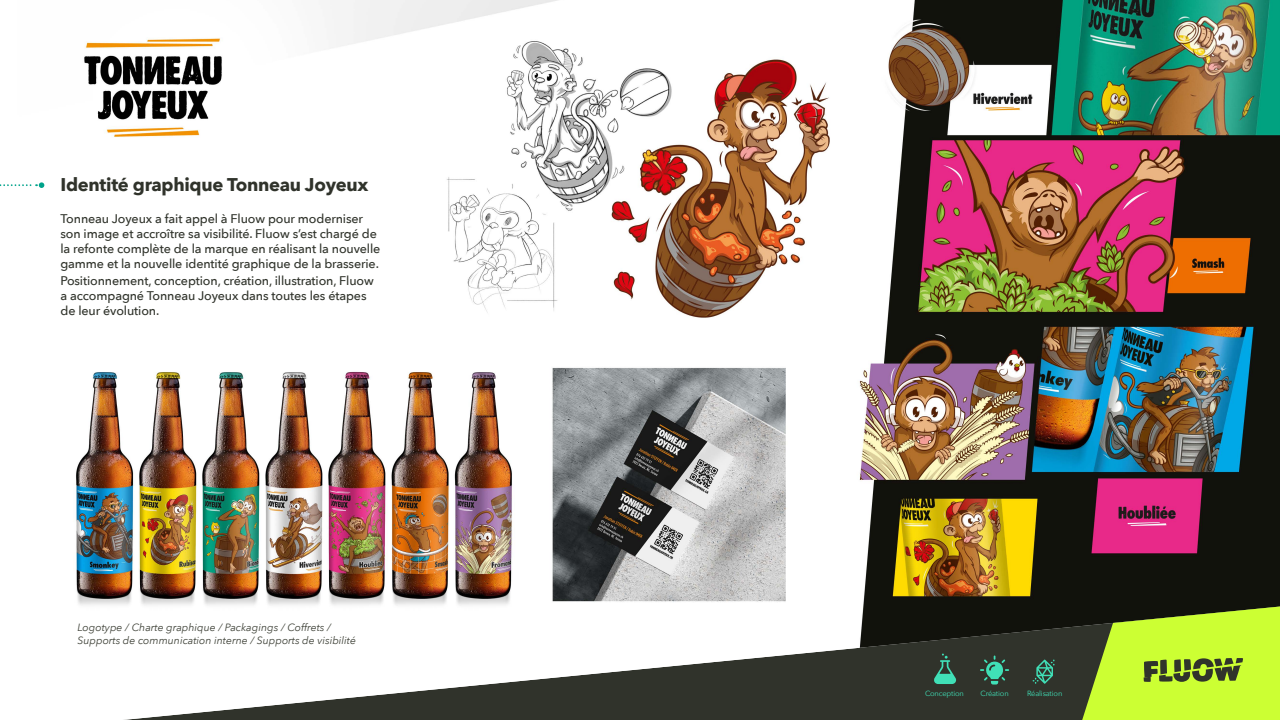
<style>
.page{position:relative;width:1280px;height:720px;background:#fff}
.page>*{position:absolute;margin:0;border:0;box-sizing:border-box;transform-origin:0 0}
.t1{font:700 18.4px "Avenir Next";letter-spacing:-.015em;color:#30332b}
.t2{font:500 12.55px/15.1px "Avenir Next";letter-spacing:-.01em;color:#30332b}
.t3{font:italic 10.5px/14px "Avenir Next";color:#3d4036}
.t4{font:7.5px "Avenir Next";letter-spacing:-.02em;color:#40e0b7}
</style>
<div class="page">
<img style="left:44px;top:0;width:1236px;height:720px">
<svg style="left:0;top:182px;width:44px;height:6px"></svg>
<svg style="left:1082px;top:607px;width:198px;height:113px;background:#a9d22e"></svg>
<svg style="left:980px;top:656px;width:29px;height:29px"></svg>
<svg style="left:1033px;top:660px;width:22px;height:24px"></svg>
<svg style="left:934px;top:654px;width:22px;height:30px"></svg>
<h1 class="t1" style="left:60px;top:169px;width:310px">Identité graphique Tonneau Joyeux</h1>
<p class="t2" style="left:60px;top:211px;width:321px">Tonneau Joyeux a fait appel à Fluow pour moderniser son image et accroître sa visibilité. Fluow s’est chargé de la refonte complète de la marque en réalisant la nouvelle gamme et la nouvelle identité graphique de la brasserie.</p>
<p class="t2" style="left:60px;top:273px;width:315px">Positionnement, conception, création, illustration, Fluow a accompagné Tonneau Joyeux dans toutes les étapes de leur évolution.</p>
<p class="t3" style="left:78px;top:619px;width:280px">Logotype / Charte graphique / Packagings / Coffrets /<br>Supports de communication interne / Supports de visibilité</p>
<p class="t4" style="left:925px;top:687px;width:40px">Conception</p>
<p class="t4" style="left:980px;top:687px;width:30px">Création</p>
<p class="t4" style="left:1027px;top:687px;width:37px">Réalisation</p>
</div>
